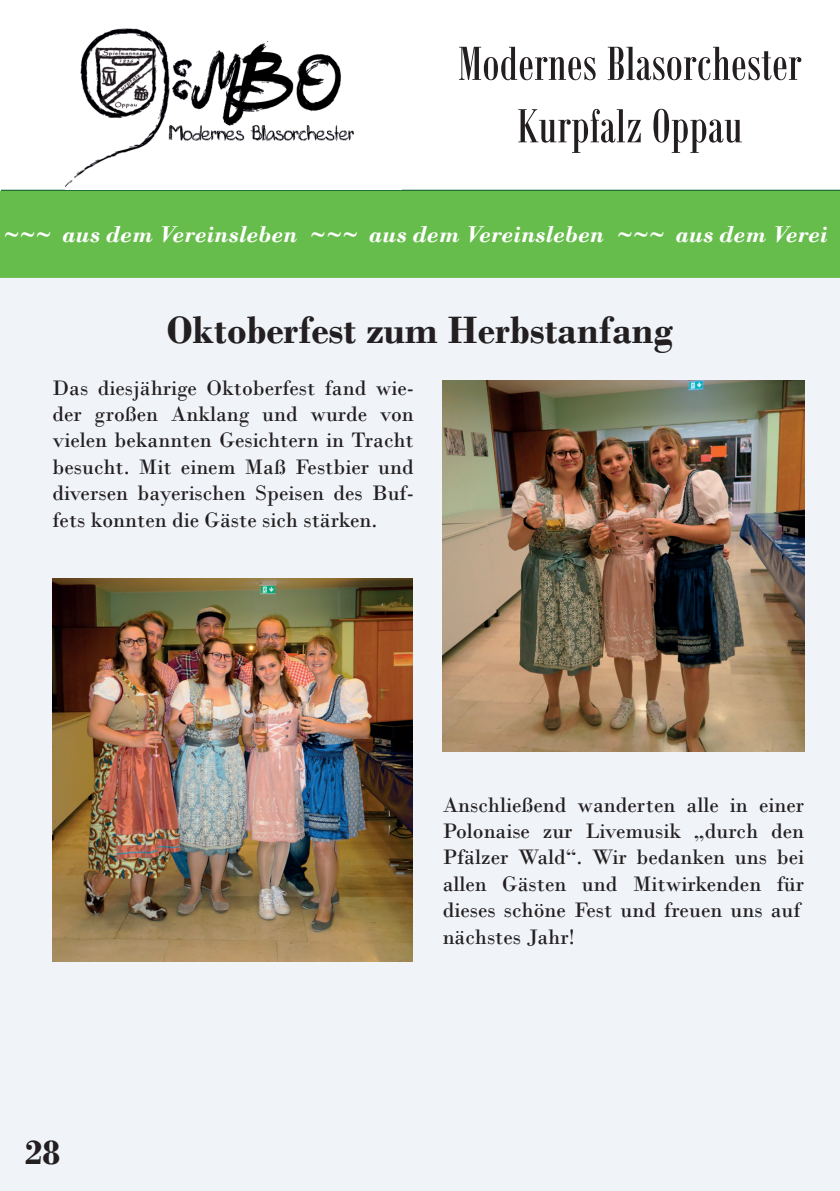
<style>
.page{position:relative;width:840px;height:1191px;background:#fff}
.page>*{position:absolute;margin:0;border:0;box-sizing:border-box;transform-origin:0 0}
.t1{font:52px/62.4px "Bodoni MT Condensed";color:#231f20;text-align:center}
.t2{font:700 40px "Bodoni";color:#231f20}
.t3{font:700 36px "Bodoni";color:#231f20}
.t4{font:italic 700 24px "Bodoni";color:#fff}
.t5{font:22px/26.4px "Bodoni";color:#231f20;text-align:justify}
</style>
<div class="page">
<div style="left:0;top:278px;width:839px;height:913px;background:#f0f4f9"></div>
<svg style="left:1px;top:190px;width:838px;height:1px"></svg>
<img style="left:65px;top:28px;width:289px;height:160px">
<div style="left:0;top:191px;width:839px;height:87px;background:#67bd4c"></div>
<img style="left:53px;top:578px;width:359px;height:383px">
<img style="left:442px;top:380px;width:361px;height:371px">
<h1 class="t1" style="left:458px;top:32px;width:345px">Modernes Blasorchester<br>Kurpfalz Oppau</h1>
<p class="t4" style="left:3px;top:220px;width:826px">~~~ aus dem Vereinsleben ~~~ aus dem Vereinsleben ~~~ aus dem Verei</p>
<h2 class="t2" style="left:167px;top:307px;width:508px">Oktoberfest zum Herbstanfang</h2>
<p class="t5" style="left:52px;top:374px;width:362px">Das diesjährige Oktoberfest fand wie&shy;der großen Anklang und wurde von vielen bekannten Gesichtern in Tracht besucht. Mit einem Maß Festbier und diversen bayerischen Speisen des Buf&shy;fets konnten die Gäste sich stärken.</p>
<h3 class="t3" style="left:25px;top:1131px;width:37px">28</h3>
<p class="t5" style="left:442px;top:791px;width:362px;text-align:left">Anschließend wanderten alle in einer<br>Polonaise zur Livemusik „durch den<br>Pfälzer Wald“. Wir bedanken uns bei allen Gästen und Mitwirkenden für dieses schöne Fest und freuen uns auf nächstes Jahr!</p>
</div>
